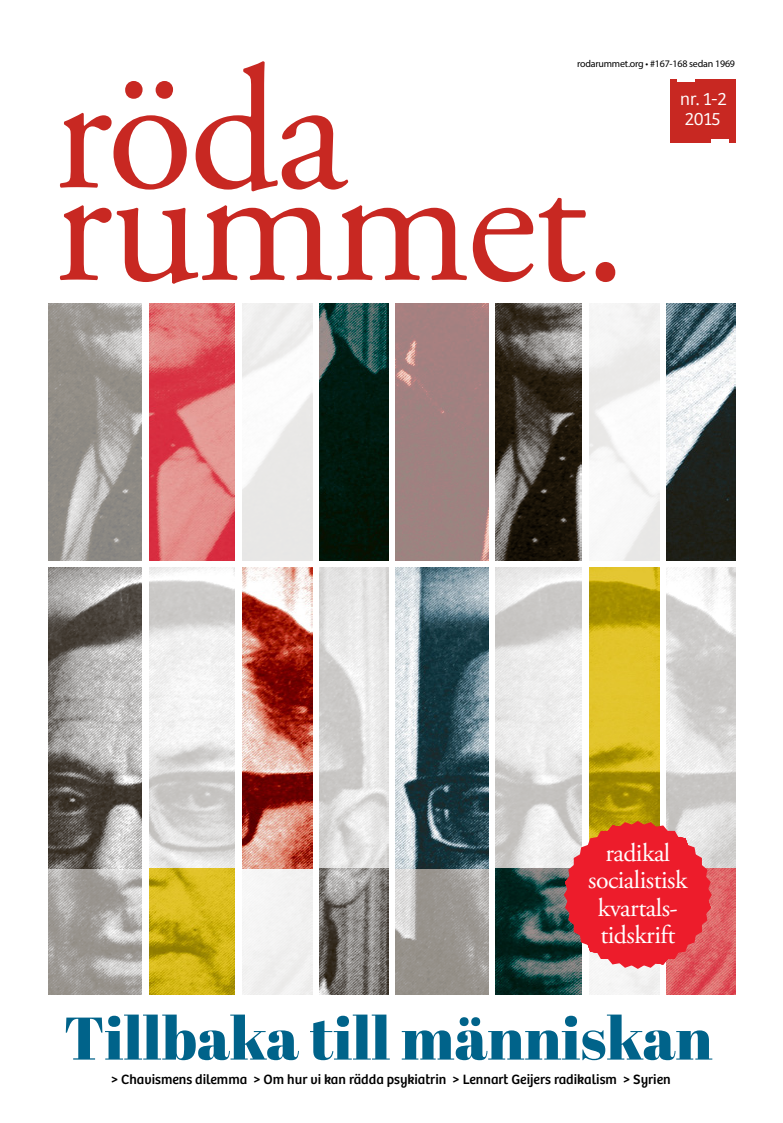
<style>
.page{position:relative;width:783px;height:1123px;background:#fff}
.page>*{position:absolute;margin:0;border:0;box-sizing:border-box;transform-origin:0 0}
.t1{font:176px "Adobe Garamond Pro";letter-spacing:-.02em;color:#c82822}
.t2{font:60px "Abril Fatface";color:#00638a}
.t3{font:25.8px/27.5px "Adobe Garamond Pro";letter-spacing:-.02em;color:#fff;text-align:center}
.t4{font:300 18.5px/19.3px "Bree";color:#fff}
.t5{font:14px "Bree";color:#000}
.t6{font:10px "Myriad Pro";letter-spacing:-.02em;color:#000}
</style>
<div class="page">
<img style="left:496px;top:567px;width:85px;height:302px">
<img style="left:395px;top:567px;width:93px;height:428px">
<img style="left:666px;top:567px;width:68px;height:428px">
<img style="left:496px;top:869px;width:85px;height:126px">
<img style="left:589px;top:567px;width:70px;height:254px">
<img style="left:149px;top:567px;width:85px;height:302px">
<img style="left:48px;top:567px;width:93px;height:428px">
<img style="left:319px;top:567px;width:69px;height:428px">
<img style="left:149px;top:869px;width:85px;height:126px">
<img style="left:242px;top:567px;width:70px;height:302px">
<img style="left:395px;top:303px;width:93px;height:257px">
<img style="left:666px;top:303px;width:68px;height:257px">
<img style="left:496px;top:303px;width:85px;height:257px">
<img style="left:48px;top:303px;width:93px;height:257px">
<img style="left:319px;top:303px;width:69px;height:257px">
<img style="left:149px;top:303px;width:85px;height:257px">
<div style="left:670px;top:79px;width:65px;height:63px;background:#c82822"></div>
<div style="left:676px;top:76px;width:18px;height:6px;background:#fff"></div>
<div style="left:711px;top:139px;width:17px;height:7px;background:#fff"></div>
<svg style="left:563px;top:821px;width:148px;height:148px;background:#e23f47"></svg>
<p class="t6" style="left:577px;top:57px;width:159px">rodarummet.org • #167-168 sedan 1969</p>
<h3 class="t4" style="left:680px;top:90px;width:48px">nr. 1-2<br>2015</h3>
<h1 class="t1" style="left:53px;top:26px;width:295px">röda</h1>
<h1 class="t1" style="left:53px;top:118px;width:575px">rummet.</h1>
<h3 class="t3" style="left:588px;top:839px;width:101px">radikal socialistisk kvartals&shy;tidskrift</h3>
<h2 class="t2" style="left:64px;top:996px;width:650px">Tillbaka till människan</h2>
<p class="t5" style="left:111px;top:1071px;width:561px">&gt; Chavismens dilemma &gt; Om hur vi kan rädda psykiatrin &gt; Lennart Geijers radikalism &gt; Syrien</p>
</div>
